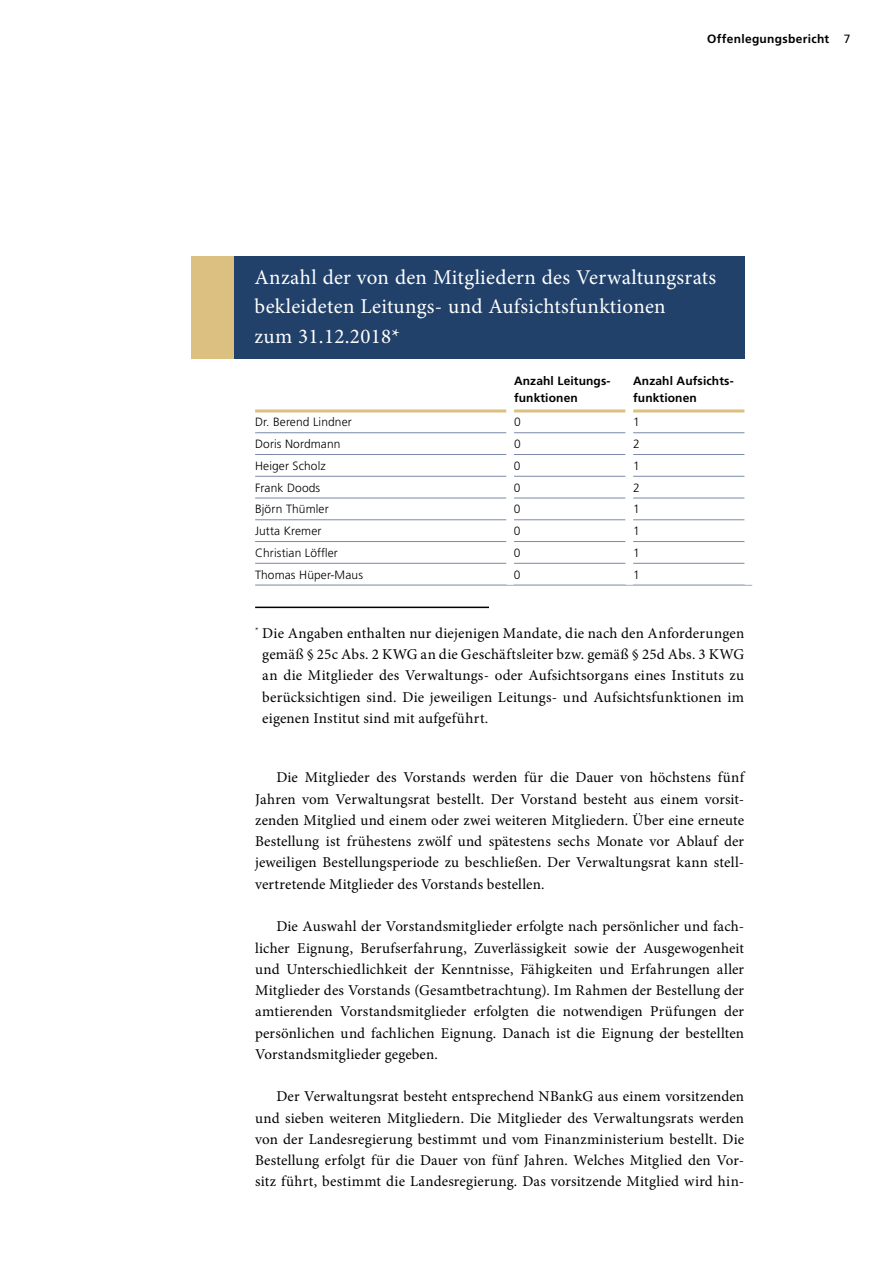
<style>
.page{position:relative;width:893px;height:1263px;background:#fff}
.page>*{position:absolute;margin:0;border:0;box-sizing:border-box;transform-origin:0 0}
.t1{font:21px/29.7px "Minion Pro";letter-spacing:.015em;color:#fff}
.t2{font:15px/21.3px "Minion Pro";letter-spacing:.01em;color:#000;text-align:justify}
.t3{font:300 12px "Frutiger LT Std";letter-spacing:.01em;color:#000}
.t4{font:700 12px/17px "Frutiger LT Std";letter-spacing:.01em;color:#000}
.s1{font-weight:400}
</style>
<div class="page">
<hr style="left:255px;top:409px;width:251px;height:3px;background:#dcc081">
<hr style="left:514px;top:409px;width:112px;height:3px;background:#dcc081">
<hr style="left:633px;top:409px;width:112px;height:3px;background:#dcc081">
<hr style="left:255px;top:432px;width:251px;height:1px;background:#798aa8">
<hr style="left:514px;top:432px;width:112px;height:1px;background:#798aa8">
<hr style="left:633px;top:432px;width:112px;height:1px;background:#798aa8">
<hr style="left:255px;top:454px;width:251px;height:1px;background:#798aa8">
<hr style="left:514px;top:454px;width:112px;height:1px;background:#798aa8">
<hr style="left:633px;top:454px;width:112px;height:1px;background:#798aa8">
<hr style="left:255px;top:476px;width:251px;height:1px;background:#798aa8">
<hr style="left:514px;top:476px;width:112px;height:1px;background:#798aa8">
<hr style="left:633px;top:476px;width:112px;height:1px;background:#798aa8">
<hr style="left:255px;top:498px;width:251px;height:1px;background:#798aa8">
<hr style="left:514px;top:498px;width:112px;height:1px;background:#798aa8">
<hr style="left:633px;top:498px;width:112px;height:1px;background:#798aa8">
<hr style="left:255px;top:519px;width:251px;height:1px;background:#798aa8">
<hr style="left:514px;top:519px;width:112px;height:1px;background:#798aa8">
<hr style="left:633px;top:519px;width:112px;height:1px;background:#798aa8">
<hr style="left:255px;top:541px;width:251px;height:1px;background:#798aa8">
<hr style="left:514px;top:541px;width:112px;height:1px;background:#798aa8">
<hr style="left:633px;top:541px;width:112px;height:1px;background:#798aa8">
<hr style="left:255px;top:563px;width:251px;height:1px;background:#798aa8">
<hr style="left:514px;top:563px;width:112px;height:1px;background:#798aa8">
<hr style="left:633px;top:563px;width:112px;height:1px;background:#798aa8">
<hr style="left:255px;top:585px;width:255px;height:1px;background:#798aa8">
<hr style="left:510px;top:585px;width:119px;height:1px;background:#798aa8">
<hr style="left:629px;top:585px;width:123px;height:1px;background:#798aa8">
<div style="left:191px;top:256px;width:43px;height:102px;background:#dcc081"></div>
<div style="left:234px;top:256px;width:510px;height:102px;background:#21416a"></div>
<hr style="left:255px;top:607px;width:234px;height:1px;background:#000">
<p class="t4" style="left:707px;top:30px;width:145px">Offenlegungsbericht <span class="s1">7</span></p>
<h1 class="t1" style="left:254px;top:262px;width:463px">Anzahl der von den Mitgliedern des Verwaltungsrats bekleideten Leitungs- und Aufsichtsfunktionen<br>zum 31.12.2018*</h1>
<p class="t4" style="left:514px;top:373px;width:98px">Anzahl Leitungs&shy;funktionen</p>
<p class="t4" style="left:633px;top:373px;width:102px">Anzahl Aufsichts&shy;funktionen</p>
<p class="t3" style="left:255px;top:415px;width:98px">Dr. Berend Lindner</p>
<p class="t3" style="left:514px;top:415px;width:8px">0</p>
<p class="t3" style="left:633px;top:415px;width:8px">1</p>
<p class="t3" style="left:255px;top:437px;width:87px">Doris Nordmann</p>
<p class="t3" style="left:514px;top:437px;width:8px">0</p>
<p class="t3" style="left:633px;top:437px;width:8px">2</p>
<p class="t3" style="left:255px;top:459px;width:72px">Heiger Scholz</p>
<p class="t3" style="left:514px;top:459px;width:8px">0</p>
<p class="t3" style="left:633px;top:459px;width:8px">1</p>
<p class="t3" style="left:255px;top:481px;width:67px">Frank Doods</p>
<p class="t3" style="left:514px;top:481px;width:8px">0</p>
<p class="t3" style="left:633px;top:481px;width:8px">2</p>
<p class="t3" style="left:255px;top:502px;width:75px">Björn Thümler</p>
<p class="t3" style="left:514px;top:502px;width:8px">0</p>
<p class="t3" style="left:633px;top:502px;width:8px">1</p>
<p class="t3" style="left:255px;top:524px;width:68px">Jutta Kremer</p>
<p class="t3" style="left:514px;top:524px;width:8px">0</p>
<p class="t3" style="left:633px;top:524px;width:8px">1</p>
<p class="t3" style="left:255px;top:546px;width:84px">Christian Löffler</p>
<p class="t3" style="left:514px;top:546px;width:8px">0</p>
<p class="t3" style="left:633px;top:546px;width:8px">1</p>
<p class="t3" style="left:255px;top:568px;width:109px">Thomas Hüper-Maus</p>
<p class="t3" style="left:514px;top:568px;width:8px">0</p>
<p class="t3" style="left:633px;top:568px;width:8px">1</p>
<p class="t2" style="left:262px;top:622px;width:483px;text-indent:-7px"><sup>*</sup> Die Angaben enthalten nur diejenigen Mandate, die nach den Anforderungen gemäß § 25c Abs. 2 KWG an die Geschäftsleiter bzw. gemäß § 25d Abs. 3 KWG an die Mitglieder des Verwaltungs- oder Aufsichtsorgans eines Instituts zu berücksichtigen sind. Die jeweiligen Leitungs- und Aufsichtsfunktionen im eigenen Institut sind mit aufgeführt.</p>
<p class="t2" style="left:255px;top:767px;width:491px;text-indent:21px">Die Mitglieder des Vorstands werden für die Dauer von höchstens fünf Jahren vom Verwaltungsrat bestellt. Der Vorstand besteht aus einem vorsit&shy;zenden Mitglied und einem oder zwei weiteren Mitgliedern. Über eine erneute Bestellung ist frühestens zwölf und spätestens sechs Monate vor Ablauf der jeweiligen Bestellungsperiode zu beschließen. Der Verwaltungsrat kann stell&shy;vertretende Mitglieder des Vorstands bestellen.</p>
<p class="t2" style="left:255px;top:916px;width:491px;text-indent:21px">Die Auswahl der Vorstandsmitglieder erfolgte nach persönlicher und fach&shy;licher Eignung, Berufserfahrung, Zuverlässigkeit sowie der Ausgewogenheit und Unterschiedlichkeit der Kenntnisse, Fähigkeiten und Erfahrungen aller Mitglieder des Vorstands (Gesamtbetrachtung). Im Rahmen der Bestellung der amtierenden Vorstandsmitglieder erfolgten die notwendigen Prüfungen der persönlichen und fachlichen Eignung. Danach ist die Eignung der bestellten Vorstandsmitglieder gegeben.</p>
<p class="t2" style="left:255px;top:1086px;width:490px;text-indent:21px">Der Verwaltungsrat besteht entsprechend NBankG aus einem vorsitzenden und sieben weiteren Mitgliedern. Die Mitglieder des Verwaltungsrats werden von der Landesregierung bestimmt und vom Finanzministerium bestellt. Die Bestellung erfolgt für die Dauer von fünf Jahren. Welches Mitglied den Vor&shy;sitz führt, bestimmt die Landesregierung. Das vorsitzende Mitglied wird hin-</p>
</div>
